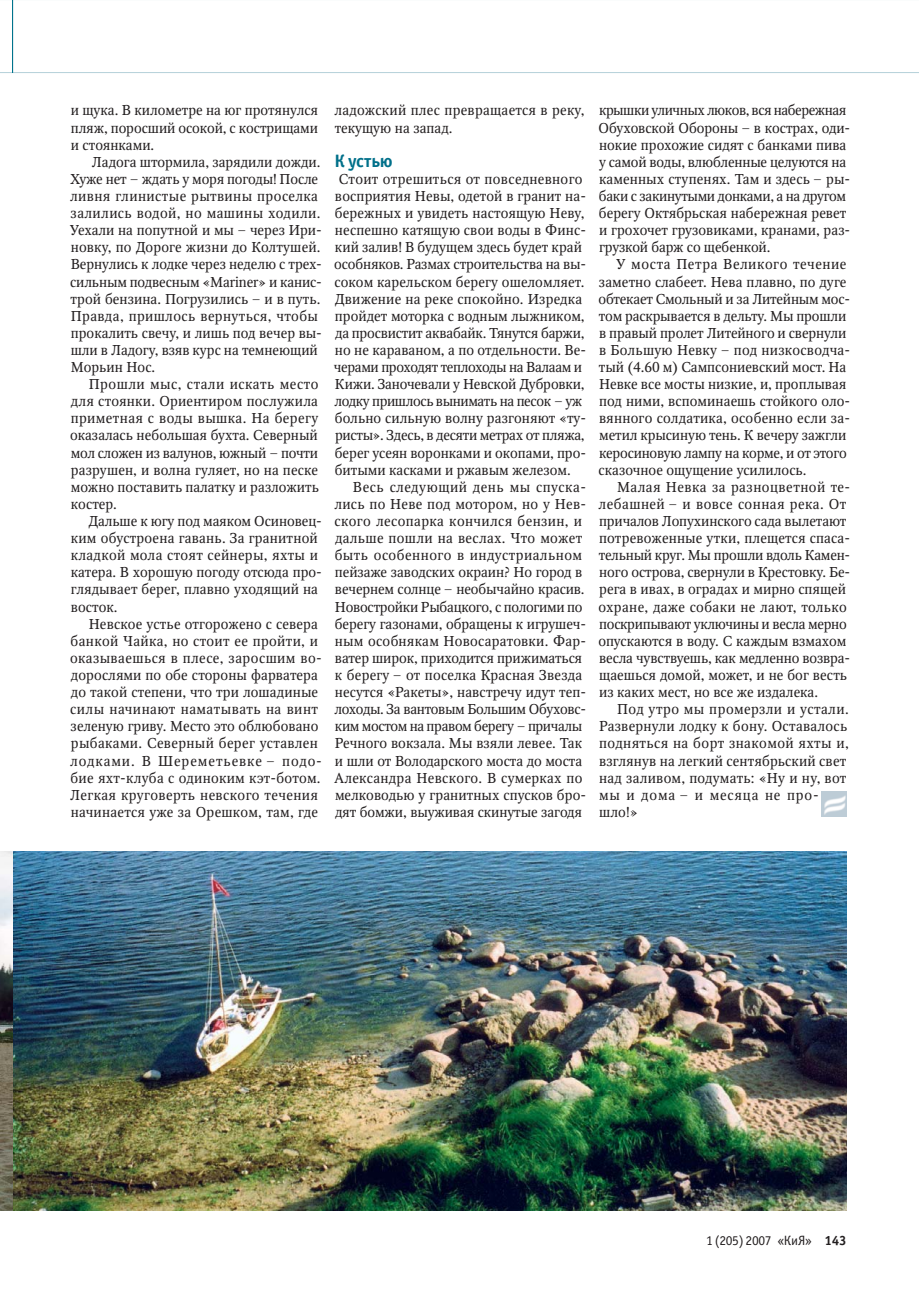
<style>
.page{position:relative;width:919px;height:1289px;background:#fff}
.page>*{position:absolute;margin:0;border:0;box-sizing:border-box;transform-origin:0 0}
.t1{font:700 18px "Officina Sans C";letter-spacing:-.02em;color:#00708a}
.t2{font:14.25px/17.1px "Octava C";color:#231f20}
.t3{font:13.5px "Officina Sans C";letter-spacing:-.025em;color:#231f20}
.s1{font-weight:700}
</style>
<div class="page">
<img style="left:0;top:851px;width:846px;height:359px">
<img style="left:821px;top:791px;width:25px;height:25px">
<svg style="left:0;top:0;width:13px;height:73px"></svg>
<svg style="left:13px;top:0;width:905px;height:73px"></svg>
<p class="t2" style="left:71px;top:103px;width:249px;text-align:justify">и щука. В километре на юг протянулся пляж, поросший осокой, с кострищами и стоянками.</p>
<p class="t2" style="left:70px;top:155px;width:254px;text-indent:22px">Ладога штормила, зарядили дожди.<br>Хуже нет – ждать у моря погоды! После ливня глинистые рытвины проселка залились водой, но машины ходили.<br>Уехали на попутной и мы – через Ири&shy;новку, по Дороге жизни до Колтушей.<br>Вернулись к лодке через неделю с трех&shy;сильным подвесным «Mariner» и канис&shy;трой бензина. Погрузились – и в путь.<br>Правда, пришлось вернуться, чтобы прокалить свечу, и лишь под вечер вы&shy;шли в Ладогу, взяв курс на темнеющий Морьин Нос.</p>
<p class="t2" style="left:70px;top:377px;width:250px;text-align:justify;text-indent:19px">Прошли мыс, стали искать место для стоянки. Ориентиром послужила приметная с воды вышка. На берегу оказалась небольшая бухта. Северный мол сложен из валунов, южный – почти разрушен, и волна гуляет, но на песке можно поставить палатку и разложить костер.</p>
<p class="t2" style="left:71px;top:514px;width:253px;text-indent:18px">Дальше к югу под маяком Осиновец&shy;ким обустроена гавань. За гранитной кладкой мола стоят сейнеры, яхты и катера. В хорошую погоду отсюда про&shy;глядывает берег, плавно уходящий на восток.</p>
<p class="t2" style="left:70px;top:616px;width:253px;text-indent:19px">Невское устье отгорожено с севера банкой Чайка, но стоит ее пройти, и оказываешься в плесе, заросшим во&shy;дорослями по обе стороны фарватера до такой степени, что три лошадиные силы начинают наматывать на винт зеленую гриву. Место это облюбовано рыбаками. Северный берег уставлен лодками. В Шереметьевке – подо&shy;бие яхт-клуба с одиноким кэт-ботом.<br>Легкая круговерть невского течения начинается уже за Орешком, там, где</p>
<p class="t2" style="left:334px;top:103px;width:252px">ладожский плес превращается в реку, текущую на запад.</p>
<p class="t1" style="left:334px;top:154px;width:60px">К устью</p>
<p class="t2" style="left:334px;top:172px;width:254px;text-indent:5px">Стоит отрешиться от повседневного восприятия Невы, одетой в гранит на&shy;бережных и увидеть настоящую Неву, неспешно катящую свои воды в Финс&shy;кий залив! В будущем здесь будет край особняков. Размах строительства на вы&shy;соком карельском берегу ошеломляет.<br>Движение на реке спокойно. Изредка пройдет моторка с водным лыжником, да просвистит аквабайк. Тянутся баржи, но не караваном, а по отдельности. Ве&shy;черами проходят теплоходы на Валаам и Кижи. Заночевали у Невской Дубровки, лодку пришлось вынимать на песок – уж больно сильную волну разгоняют «ту&shy;ристы». Здесь, в десяти метрах от пляжа, берег усеян воронками и окопами, про&shy;битыми касками и ржавым железом.</p>
<p class="t2" style="left:334px;top:480px;width:253px;text-indent:19px">Весь следующий день мы спуска&shy;лись по Неве под мотором, но у Нев&shy;ского лесопарка кончился бензин, и дальше пошли на веслах. Что может быть особенного в индустриальном пейзаже заводских окраин? Но город в вечернем солнце – необычайно красив.<br>Новостройки Рыбацкого, с пологими по берегу газонами, обращены к игрушеч&shy;ным особнякам Новосаратовки. Фар&shy;ватер широк, приходится прижиматься к берегу – от поселка Красная Звезда несутся «Ракеты», навстречу идут теп&shy;лоходы. За вантовым Большим Обуховс&shy;ким мостом на правом берегу – причалы Речного вокзала. Мы взяли левее. Так и шли от Володарского моста до моста Александра Невского. В сумерках по мелководью у гранитных спусков бро&shy;дят бомжи, выуживая скинутые загодя</p>
<p class="t2" style="left:598px;top:103px;width:253px">крышки уличных люков, вся набережная Обуховской Обороны – в кострах, оди&shy;нокие прохожие сидят с банками пива у самой воды, влюбленные целуются на каменных ступенях. Там и здесь – ры&shy;баки с закинутыми донками, а на другом берегу Октябрьская набережная ревет и грохочет грузовиками, кранами, раз&shy;грузкой барж со щебенкой.</p>
<p class="t2" style="left:598px;top:257px;width:253px;text-indent:18px">У моста Петра Великого течение заметно слабеет. Нева плавно, по дуге обтекает Смольный и за Литейным мос&shy;том раскрывается в дельту. Мы прошли в правый пролет Литейного и свернули в Большую Невку – под низкосводча&shy;тый (4.60 м) Сампсониевский мост. На Невке все мосты низкие, и, проплывая под ними, вспоминаешь стойкого оло&shy;вянного солдатика, особенно если за&shy;метил крысиную тень. К вечеру зажгли керосиновую лампу на корме, и от этого сказочное ощущение усилилось.</p>
<p class="t2" style="left:598px;top:480px;width:253px;text-indent:19px">Малая Невка за разноцветной те&shy;лебашней – и вовсе сонная река. От причалов Лопухинского сада вылетают потревоженные утки, плещется спаса&shy;тельный круг. Мы прошли вдоль Камен&shy;ного острова, свернули в Крестовку. Бе&shy;рега в ивах, в оградах и мирно спящей охране, даже собаки не лают, только поскрипывают уключины и весла мерно опускаются в воду. С каждым взмахом весла чувствуешь, как медленно возвра&shy;щаешься домой, может, и не бог весть из каких мест, но все же издалека.</p>
<p class="t2" style="left:599px;top:702px;width:251px;text-indent:18px">Под утро мы промерзли и устали.<br>Развернули лодку к бону. Оставалось подняться на борт знакомой яхты и, взглянув на легкий сентябрьский свет над заливом, подумать: «Ну и ну, вот мы и дома – и месяца не про&shy;шло!»</p>
<p class="t3" style="left:706px;top:1234px;width:142px">1 (205) 2007 «КиЯ» <span class="s1">143</span></p>
</div>
